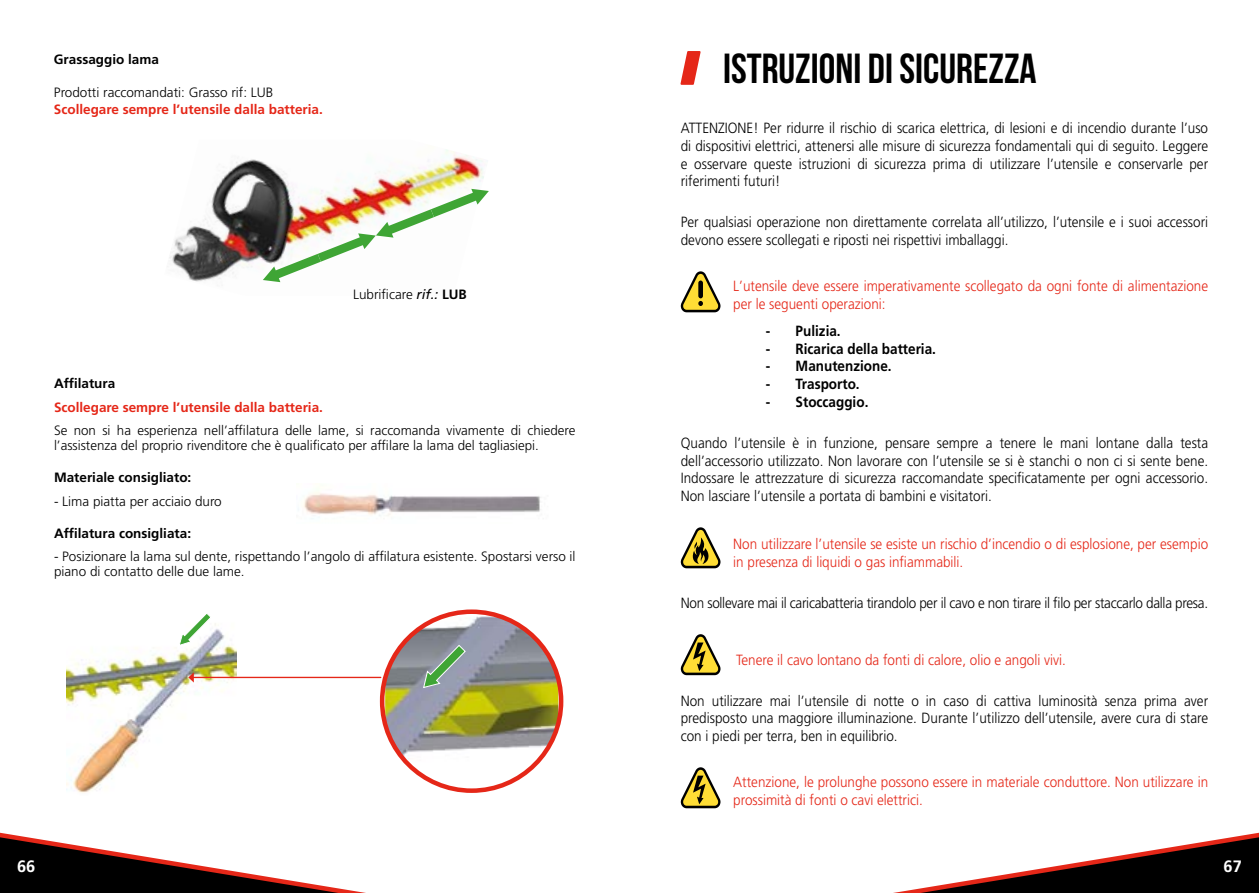
<style>
.page{position:relative;width:1259px;height:893px;background:#fff}
.page>*{position:absolute;margin:0;border:0;box-sizing:border-box;transform-origin:0 0}
.t1{font:700 42px "Bebas Neue";color:#000}
.t2{font:700 16.5px "Frutiger Pro";color:#fff}
.t3{font:300 14.85px/17.7px "Frutiger Pro";color:#000;text-align:justify;scale:.91 1}
.t4{font:300 14.85px/17.7px "Frutiger Pro";color:#e52718;scale:.91 1}
.t5{font:300 14.85px "Frutiger Pro";letter-spacing:-.02em;color:#000;scale:.91 1}
.t6{font:700 14.85px "Frutiger Pro";color:#000;scale:.91 1}
.t7{font:300 13.5px/15px "Frutiger Pro";color:#000}
.t8{font:700 13.5px "Frutiger Pro";color:#e52718}
.t9{font:700 13.5px "Frutiger Pro";color:#000}
.s1{font-weight:400;font-style:italic}
.s2{font-weight:700}
</style>
<div class="page">
<svg style="left:893px;top:832px;width:366px;height:61px"></svg>
<svg style="left:0;top:832px;width:366px;height:61px"></svg>
<img style="left:169px;top:149px;width:315px;height:134px">
<img style="left:263px;top:189px;width:226px;height:93px">
<img style="left:298px;top:491px;width:243px;height:28px">
<img style="left:385px;top:617px;width:173px;height:158px">
<div style="left:380px;top:609px;width:183px;height:184px;border:4px solid #e52718;border-radius:50%"></div>
<img style="left:66px;top:623px;width:171px;height:170px">
<svg style="left:178px;top:614px;width:34px;height:32px"></svg>
<svg style="left:423px;top:644px;width:43px;height:44px;background:#87a093"></svg>
<hr style="left:193px;top:677px;width:188px;height:1px;background:#e52718">
<svg style="left:188px;top:672px;width:6px;height:10px"></svg>
<svg style="left:680px;top:271px;width:41px;height:41px"></svg>
<div style="left:698px;top:281px;width:5px;height:17px;background:#000;border-radius:2px"></div>
<svg style="left:680px;top:527px;width:41px;height:41px"></svg>
<svg style="left:680px;top:634px;width:41px;height:41px"></svg>
<svg style="left:680px;top:767px;width:41px;height:41px"></svg>
<svg style="left:680px;top:51px;width:20px;height:34px"></svg>
<p class="t9" style="left:54px;top:52px;width:107px">Grassaggio lama</p>
<p class="t7" style="left:54px;top:85px;width:221px">Prodotti raccomandati: Grasso rif: LUB</p>
<p class="t8" style="left:54px;top:101px;width:270px">Scollegare sempre l’utensile dalla batteria.</p>
<p class="t7" style="left:353px;top:287px;width:115px">Lubrificare <span class="s1">rif.:</span> <span class="s2">LUB</span></p>
<p class="t9" style="left:54px;top:376px;width:63px">Affilatura</p>
<p class="t8" style="left:54px;top:399px;width:270px">Scollegare sempre l’utensile dalla batteria.</p>
<p class="t7" style="left:54px;top:423px;width:523px">Se non si ha esperienza nell’affilatura delle lame, si raccomanda vivamente di chiedere l’assistenza del proprio rivenditore che è qualificato per affilare la lama del tagliasiepi.</p>
<p class="t9" style="left:54px;top:470px;width:139px">Materiale consigliato:</p>
<p class="t7" style="left:54px;top:494px;width:169px">- Lima piatta per acciaio duro</p>
<p class="t9" style="left:54px;top:525px;width:139px">Affilatura consigliata:</p>
<p class="t7" style="left:54px;top:549px;width:523px">- Posizionare la lama sul dente, rispettando l’angolo di affilatura esistente. Spostarsi verso il piano di contatto delle due lame.</p>
<h1 class="t1" style="left:723px;top:45px;width:315px">ISTRUZIONI DI SICUREZZA</h1>
<p class="t3" style="left:681px;top:119px;width:581px">ATTENZIONE! Per ridurre il rischio di scarica elettrica, di lesioni e di incendio durante l’uso di dispositivi elettrici, attenersi alle misure di sicurezza fondamentali qui di seguito. Leggere e osservare queste istruzioni di sicurezza prima di utilizzare l’utensile e conservarle per riferimenti futuri!</p>
<p class="t3" style="left:681px;top:213px;width:581px">Per qualsiasi operazione non direttamente correlata all’utilizzo, l’utensile e i suoi accessori devono essere scollegati e riposti nei rispettivi imballaggi.</p>
<p class="t4" style="left:733px;top:277px;width:523px">L’utensile deve essere imperativamente scollegato da ogni fonte di alimentazione per le seguenti operazioni:</p>
<p class="t6" style="left:766px;top:322px;width:84px">- Pulizia.</p>
<p class="t6" style="left:766px;top:340px;width:188px">- Ricarica della batteria.</p>
<p class="t6" style="left:766px;top:357px;width:140px">- Manutenzione.</p>
<p class="t6" style="left:766px;top:375px;width:105px">- Trasporto.</p>
<p class="t6" style="left:766px;top:393px;width:114px">- Stoccaggio.</p>
<p class="t3" style="left:681px;top:434px;width:581px">Quando l’utensile è in funzione, pensare sempre a tenere le mani lontane dalla testa dell’accessorio utilizzato. Non lavorare con l’utensile se si è stanchi o non ci si sente bene.<br>Indossare le attrezzature di sicurezza raccomandate specificatamente per ogni accessorio.<br>Non lasciare l’utensile a portata di bambini e visitatori.</p>
<p class="t4" style="left:733px;top:535px;width:523px">Non utilizzare l’utensile se esiste un rischio d’incendio o di esplosione, per esempio in presenza di liquidi o gas infiammabili.</p>
<p class="t5" style="left:681px;top:594px;width:581px">Non sollevare mai il caricabatteria tirandolo per il cavo e non tirare il filo per staccarlo dalla presa.</p>
<p class="t4" style="left:736px;top:651px;width:364px">Tenere il cavo lontano da fonti di calore, olio e angoli vivi.</p>
<p class="t3" style="left:681px;top:692px;width:581px">Non utilizzare mai l’utensile di notte o in caso di cattiva luminosità senza prima aver predisposto una maggiore illuminazione. Durante l’utilizzo dell’utensile, avere cura di stare con i piedi per terra, ben in equilibrio.</p>
<p class="t4" style="left:733px;top:773px;width:523px">Attenzione, le prolunghe possono essere in materiale conduttore. Non utilizzare in prossimità di fonti o cavi elettrici.</p>
<p class="t2" style="left:17px;top:856px;width:20px">66</p>
<p class="t2" style="left:1223px;top:856px;width:20px">67</p>
</div>
